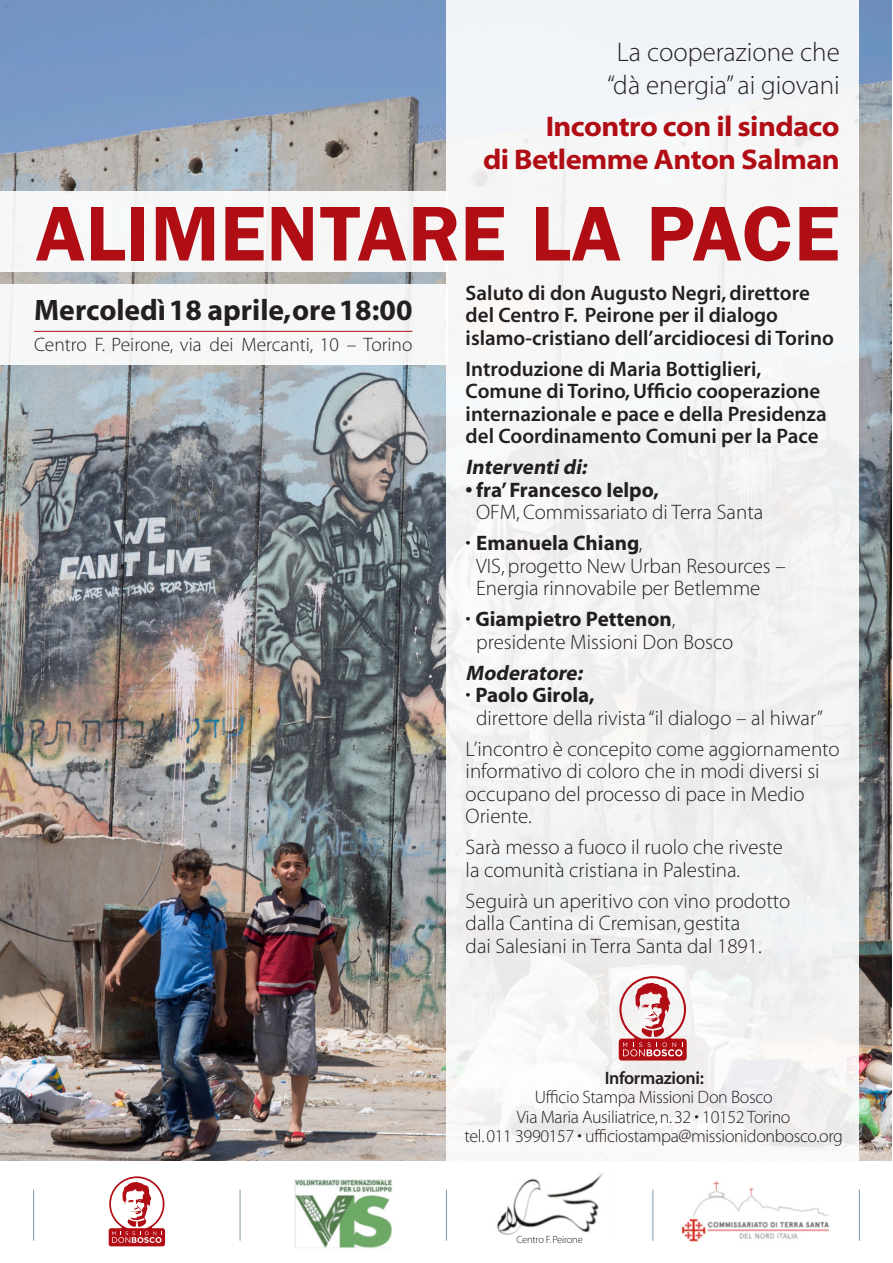
<style>
.page{position:relative;width:893px;height:1263px;background:#fff}
.page>*{position:absolute;margin:0;border:0;box-sizing:border-box;transform-origin:0 0}
.t1{font:600 78px "ITC Franklin Gothic Std";letter-spacing:.015em;color:#b00d15}
.t2{font:29.7px "Myriad MM 700 600";color:#231f20}
.t3{font:28.5px/33px "Myriad MM 700 700";letter-spacing:-.02em;color:#b00d15;text-align:right}
.t4{font:27px "Myriad MM 215 600";color:#231f20}
.t5{font:21px/22.5px "Myriad MM 215 600";color:#231f20}
.t6{font:21px/22.5px "Myriad MM 565 600";color:#231f20}
.t7{font:21px "Myriad MM 700 600";color:#231f20}
.t8{font:italic 21px "Myriad MM 700 600";color:#231f20}
.t9{font:19.5px "Myriad MM 215 600";color:#231f20}
.t10{font:18px "Myriad MM 215 600";letter-spacing:-.02em;color:#231f20}
.t11{font:18px "Myriad MM 565 600";letter-spacing:-.02em;color:#231f20}
.t12{font:10.5px "Myriad MM 215 600";letter-spacing:-.02em;color:#231f20}
.s1{font-family:"Myriad MM 700 600"}
.s2{font-family:"Myriad MM 215 600"}
</style>
<div class="page">
<img style="left:0;top:0;width:892px;height:1161px">
<div style="left:446px;top:0;width:413px;height:1263px;background:#f3f4f5"></div>
<svg style="left:619px;top:976px;width:68px;height:84px"></svg>
<div style="left:0;top:191px;width:447px;height:81px;background:#f7f7f7"></div>
<div style="left:0;top:284px;width:447px;height:81px;background:#f7f7f7"></div>
<hr style="left:34px;top:331px;width:378px;height:1px;background:#b00d15">
<div style="left:0;top:1161px;width:893px;height:102px;background:#fff"></div>
<img style="left:294px;top:1179px;width:98px;height:69px">
<svg style="left:109px;top:1176px;width:56px;height:70px"></svg>
<img style="left:497px;top:1173px;width:106px;height:62px">
<img style="left:681px;top:1181px;width:149px;height:61px">
<hr style="left:33px;top:1189px;width:1px;height:52px;background:#7b99a9">
<hr style="left:859px;top:1189px;width:1px;height:52px;background:#7b99a9">
<hr style="left:652px;top:1189px;width:1px;height:52px;background:#7b99a9">
<hr style="left:240px;top:1189px;width:1px;height:52px;background:#7b99a9">
<hr style="left:446px;top:1189px;width:1px;height:52px;background:#7b99a9">
<p class="t4" style="left:617px;top:39px;width:224px">La cooperazione che</p>
<p class="t4" style="left:607px;top:72px;width:234px">“dà energia” ai giovani</p>
<p class="t3" style="left:483px;top:111px;width:358px">Incontro con il sindaco<br>di Betlemme Anton Salman</p>
<p class="t1" style="left:36px;top:188px;width:806px">ALIMENTARE LA PACE</p>
<p class="t2" style="left:34px;top:296px;width:380px">Mercoledì18 aprile,ore18:00</p>
<p class="t9" style="left:34px;top:335px;width:380px">Centro F. Peirone, via dei Mercanti, 10 – Torino</p>
<p class="t6" style="left:466px;top:282px;width:370px">Saluto di don Augusto Negri, direttore del Centro F. Peirone per il dialogo islamo-cristiano dell’arcidiocesi di Torino</p>
<p class="t6" style="left:466px;top:358px;width:297px">Introduzione di Maria Bottiglieri,</p>
<p class="t6" style="left:466px;top:381px;width:363px">Comune di Torino, Ufficio cooperazione internazionale e pace e della Presidenza del Coordinamento Comuni per la Pace</p>
<p class="t8" style="left:466px;top:457px;width:126px">Interventidi:</p>
<p class="t7" style="left:466px;top:479px;width:195px">• fra’Francesco Ielpo,</p>
<p class="t5" style="left:476px;top:502px;width:289px">OFM, Commissariato di Terra Santa</p>
<p class="t5" style="left:476px;top:533px;width:311px;text-indent:-10px">• <span class="s1">Emanuela Chiang</span>,<br>VIS, progetto New Urban Resources –<br>Energia rinnovabile per Betlemme</p>
<p class="t7" style="left:466px;top:609px;width:211px"><span class="s2">•</span> Giampietro Pettenon<span class="s2">,</span></p>
<p class="t5" style="left:476px;top:631px;width:259px">presidente Missioni Don Bosco</p>
<p class="t8" style="left:466px;top:662px;width:122px">Moderatore:</p>
<p class="t7" style="left:466px;top:685px;width:131px"><span class="s2">•</span> Paolo Girola,</p>
<p class="t5" style="left:476px;top:707px;width:348px">direttore della rivista “il dialogo – al hiwar”</p>
<p class="t5" style="left:466px;top:738px;width:376px">L’incontro è concepito come aggiornamento informativo di coloro che in modi diversi si occupano del processo di pace in Medio Oriente.</p>
<p class="t5" style="left:466px;top:837px;width:319px">Sarà messo a fuoco il ruolo che riveste</p>
<p class="t5" style="left:466px;top:859px;width:276px">la comunità cristiana in Palestina.</p>
<p class="t5" style="left:466px;top:890px;width:326px">Seguirà un aperitivo con vino prodotto</p>
<p class="t5" style="left:466px;top:913px;width:298px">dalla Cantina di Cremisan, gestita dai Salesiani in Terra Santa dal 1891.</p>
<p class="t11" style="left:605px;top:1069px;width:100px">Informazioni:</p>
<p class="t10" style="left:535px;top:1088px;width:239px">Ufficio Stampa Missioni Don Bosco</p>
<p class="t10" style="left:517px;top:1108px;width:275px">Via Maria Ausiliatrice,n.32 • 10152 Torino</p>
<p class="t10" style="left:464px;top:1127px;width:380px">tel.011 3990157 • ufficiostampa@missionidonbosco.org</p>
<p class="t12" style="left:517px;top:1234px;width:68px">Centro F. Peirone</p>
</div>
